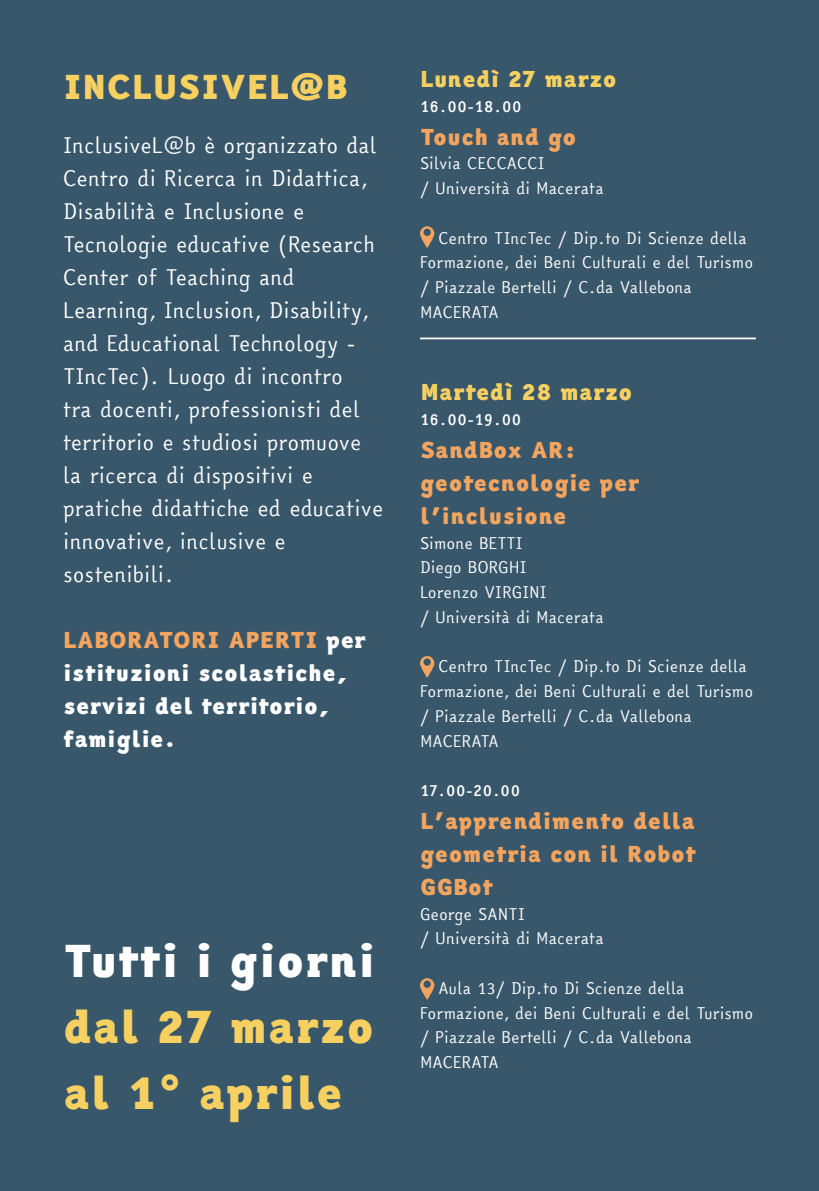
<style>
.page{position:relative;width:819px;height:1191px;background:#38576a}
.page>*{position:absolute;margin:0;border:0;box-sizing:border-box;transform-origin:0 0}
.t1{font:900 42px/66px "Easy Reading PROXB";color:#f6d060}
.t2{font:900 42px "Easy Reading PROXB";color:#fff}
.t3{font:900 31.5px "Easy Reading PROXB";color:#f6d060}
.t4{font:21px/32.9px "Easy Reading PRO";color:#fff}
.t5{font:900 21px/32.9px "Easy Reading PROXB";color:#f3a45f}
.t6{font:900 21px/32.9px "Easy Reading PROXB";color:#fff}
.t7{font:900 21px "Easy Reading PROXB";color:#f6d060}
.t8{font:15.75px/24.7px "Easy Reading PRO";color:#fff}
.t9{font:700 15.75px "Easy Reading PRO";color:#fff}
.s1{color:#f3a45f}
</style>
<div class="page">
<svg style="left:420px;top:226px;width:14px;height:22px"></svg>
<svg style="left:420px;top:656px;width:14px;height:22px"></svg>
<svg style="left:420px;top:978px;width:14px;height:22px"></svg>
<hr style="left:420px;top:337px;width:336px;height:2px;background:#fff">
<h2 class="t3" style="left:63px;top:60px;width:286px">INCLUSIVEL@B</h2>
<p class="t4" style="left:63px;top:128px;width:322px">InclusiveL@b è organizzato dal<br>Centro di Ricerca in Didattica,<br>Disabilità e Inclusione e<br>Tecnologie educative (Research<br>Center of Teaching and<br>Learning, Inclusion, Disability, and Educational Technology -<br>TIncTec). Luogo di incontro<br>tra docenti, professionisti del territorio e studiosi promuove la ricerca di dispositivi e pratiche didattiche ed educative innovative, inclusive e sostenibili.</p>
<h3 class="t6" style="left:63px;top:623px;width:304px"><span class="s1">LABORATORI APERTI</span> per istituzioni scolastiche, servizi del territorio, famiglie.</h3>
<h1 class="t2" style="left:63px;top:925px;width:314px">Tutti i giorni</h1>
<h1 class="t1" style="left:63px;top:994px;width:313px">dal 27 marzo al 1° aprile</h1>
<h3 class="t7" style="left:420px;top:61px;width:198px">Lunedì 27 marzo</h3>
<p class="t9" style="left:420px;top:93px;width:103px">16.00-18.00</p>
<h3 class="t5" style="left:420px;top:120px;width:158px">Touch and go</h3>
<p class="t8" style="left:420px;top:151px;width:185px">Silvia CECCACCI<br>/ Università di Macerata</p>
<p class="t8" style="left:420px;top:225px;width:335px;text-indent:18px">Centro TIncTec / Dip.to Di Scienze della<br>Formazione, dei Beni Culturali e del Turismo / Piazzale Bertelli / C.da Vallebona<br>MACERATA</p>
<h3 class="t7" style="left:420px;top:374px;width:214px">Martedì 28 marzo</h3>
<p class="t9" style="left:420px;top:406px;width:103px">16.00-19.00</p>
<h3 class="t5" style="left:420px;top:433px;width:221px">SandBox AR: geotecnologie per l’inclusione</h3>
<p class="t8" style="left:420px;top:530px;width:185px">Simone BETTI<br>Diego BORGHI<br>Lorenzo VIRGINI<br>/ Università di Macerata</p>
<p class="t8" style="left:420px;top:654px;width:335px;text-indent:18px">Centro TIncTec / Dip.to Di Scienze della<br>Formazione, dei Beni Culturali e del Turismo / Piazzale Bertelli / C.da Vallebona<br>MACERATA</p>
<p class="t9" style="left:420px;top:777px;width:102px">17.00-20.00</p>
<h3 class="t5" style="left:420px;top:804px;width:278px;text-align:justify">L’apprendimento della geometria con il Robot GGBot</h3>
<p class="t8" style="left:420px;top:901px;width:185px">George SANTI<br>/ Università di Macerata</p>
<p class="t8" style="left:420px;top:975px;width:335px;text-indent:18px">Aula 13/ Dip.to Di Scienze della<br>Formazione, dei Beni Culturali e del Turismo / Piazzale Bertelli / C.da Vallebona<br>MACERATA</p>
</div>
